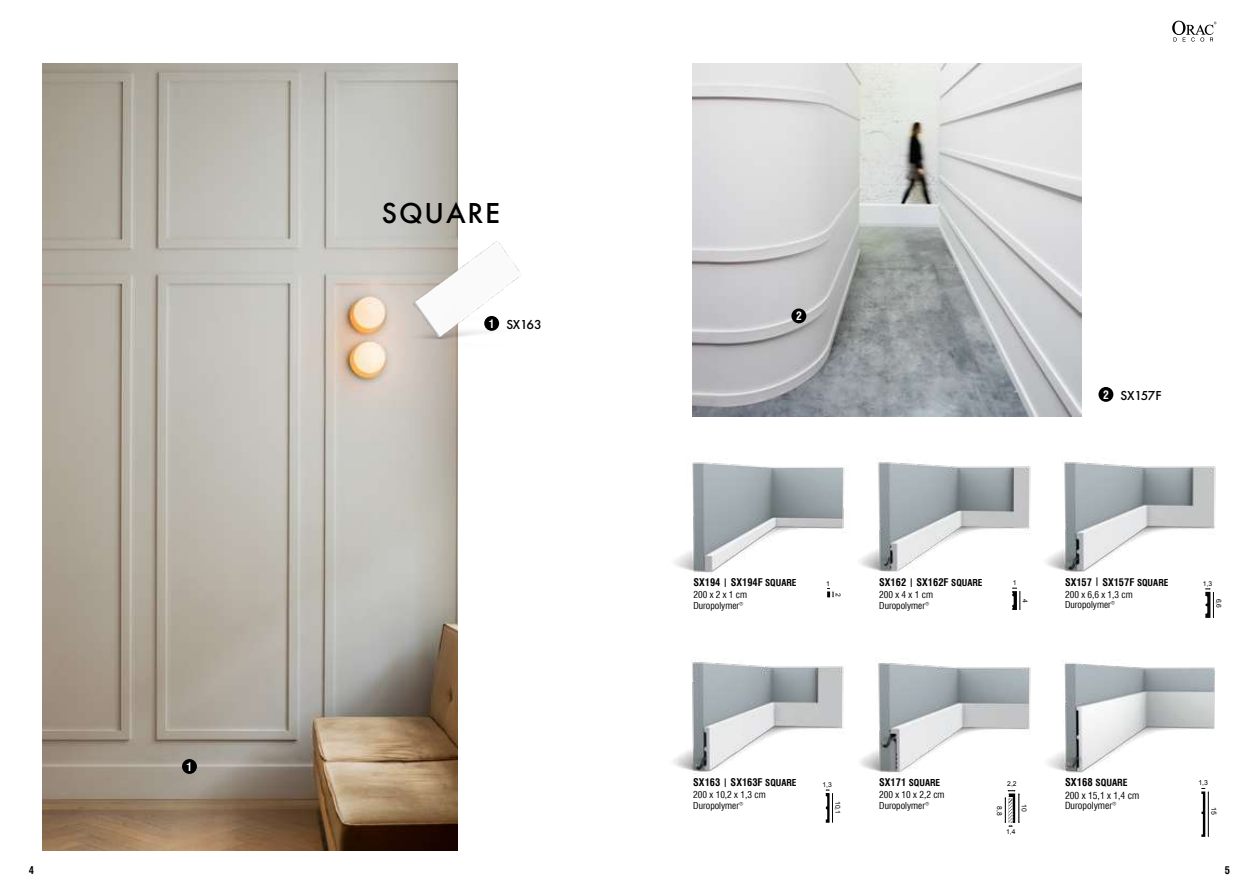
<style>
.page{position:relative;width:1259px;height:893px;background:#fff}
.page>*{position:absolute;margin:0;border:0;box-sizing:border-box;transform-origin:0 0}
.t1{font:500 30px "Futura PT";letter-spacing:.06em;color:#000}
.t2{font:500 13.5px "Futura PT";letter-spacing:-.03em;color:#000}
.t3{font:700 condensed 11.55px "Swiss 721 TL";color:#fff}
.t4{font:700 condensed 10.5px "Swiss 721 TL";color:#000}
.t5{font:700 condensed 10.35px "Swiss 721 TL";color:#000}
.t6{font:condensed 9.6px/12.3px "Swiss 721 TL";color:#000}
.t7{font:condensed 9.3px/10.5px "Swiss 721 TL";color:#000}
.t8{font:6.9px "Arial";color:#000}
.t9{font:6.75px "Arial";color:#000}
.s1{font-family:"Swiss 721 TL";font-weight:700;font-stretch:condensed;font-size:11.55px;color:#fff}
.s2{font-size:9.3px}
.s3{font-weight:700;font-size:10.35px}
.s4{font-weight:700}
.s5{font-weight:700;font-size:10.65px}
</style>
<div class="page">
<svg style="left:1172px;top:21px;width:44px;height:21px"></svg>
<img style="left:43px;top:64px;width:414px;height:786px">
<div style="left:182px;top:759px;width:15px;height:15px;background:#000;border-radius:50%"></div>
<img style="left:398px;top:235px;width:123px;height:118px">
<div style="left:484px;top:316px;width:15px;height:15px;background:#000;border-radius:50%"></div>
<img style="left:692px;top:64px;width:389px;height:353px">
<div style="left:791px;top:308px;width:15px;height:15px;background:#000;border-radius:50%"></div>
<img style="left:886px;top:461px;width:330px;height:111px">
<svg style="left:1012px;top:588px;width:8px;height:22px"></svg>
<svg style="left:1205px;top:588px;width:9px;height:30px"></svg>
<img style="left:673px;top:659px;width:171px;height:115px">
<svg style="left:825px;top:790px;width:8px;height:33px"></svg>
<div style="left:1098px;top:387px;width:15px;height:15px;background:#000;border-radius:50%"></div>
<img style="left:860px;top:663px;width:171px;height:111px">
<svg style="left:1004px;top:790px;width:15px;height:37px"></svg>
<img style="left:674px;top:462px;width:212px;height:136px">
<svg style="left:827px;top:588px;width:7px;height:9px"></svg>
<img style="left:1047px;top:662px;width:168px;height:111px">
<hr style="left:1208px;top:792px;width:1px;height:44px;background:#000">
<svg style="left:1201px;top:788px;width:7px;height:49px"></svg>
<p class="t3" style="left:187px;top:759px;width:7px">1</p>
<h1 class="t1" style="left:382px;top:195px;width:120px">SQUARE</h1>
<h2 class="t2" style="left:489px;top:316px;width:54px"><span class="s1">1</span> SX163</h2>
<p class="t3" style="left:796px;top:309px;width:7px">2</p>
<h2 class="t2" style="left:1103px;top:387px;width:60px"><span class="s1">2</span> SX157F</h2>
<p class="t5" style="left:693px;top:575px;width:105px">SX194 | SX194F <span class="s2">SQUARE</span></p>
<p class="t7" style="left:693px;top:589px;width:55px">200 x 2 x 1 cm<br>Duropolymer®</p>
<p class="t9" style="left:843px;top:593px;width:5px;rotate:90deg">2</p>
<p class="t9" style="left:826px;top:579px;width:5px">1</p>
<p class="t5" style="left:879px;top:575px;width:105px">SX162 | SX162F <span class="s2">SQUARE</span></p>
<p class="t7" style="left:879px;top:589px;width:55px">200 x 4 x 1 cm<br>Duropolymer®</p>
<p class="t9" style="left:1012px;top:578px;width:5px">1</p>
<p class="t9" style="left:1029px;top:599px;width:5px;rotate:90deg">4</p>
<p class="t5" style="left:1065px;top:575px;width:105px">SX157 | SX157F <span class="s2">SQUARE</span></p>
<p class="t7" style="left:1065px;top:589px;width:69px">200 x 6,6 x 1,3 cm<br>Duropolymer®</p>
<p class="t9" style="left:1203px;top:579px;width:11px">1,3</p>
<p class="t9" style="left:1223px;top:598px;width:11px;rotate:90deg">6,6</p>
<p class="t5" style="left:693px;top:776px;width:105px">SX163 | SX163F <span class="s2">SQUARE</span></p>
<p class="t7" style="left:693px;top:790px;width:74px">200 x 10,2 x 1,3 cm<br>Duropolymer®</p>
<p class="t9" style="left:822px;top:780px;width:11px">1,3</p>
<p class="t9" style="left:842px;top:801px;width:15px;rotate:90deg">10,1</p>
<p class="t7" style="left:879px;top:776px;width:67px;line-height:12.5px"><span class="s3">SX171</span> <span class="s4">SQUARE<br></span>200 x 10 x 2,2 cm</p>
<p class="t7" style="left:879px;top:800px;width:52px">Duropolymer®</p>
<p class="t9" style="left:1007px;top:779px;width:11px">2,2</p>
<p class="t9" style="left:1004px;top:806px;width:11px;rotate:90deg">8,8</p>
<p class="t9" style="left:1028px;top:804px;width:9px;rotate:90deg">10</p>
<p class="t9" style="left:1006px;top:827px;width:11px">1,4</p>
<p class="t6" style="left:1065px;top:776px;width:76px"><span class="s5">SX168</span> <span class="s4">SQUARE<br></span>200 x 15,1 x 1,4 cm</p>
<p class="t6" style="left:1065px;top:799px;width:53px">Duropolymer®</p>
<p class="t8" style="left:1198px;top:778px;width:11px">1,3</p>
<p class="t8" style="left:1218px;top:807px;width:9px;rotate:90deg">15</p>
<p class="t4" style="left:29px;top:864px;width:7px">4</p>
<p class="t4" style="left:1225px;top:864px;width:7px">5</p>
</div>
